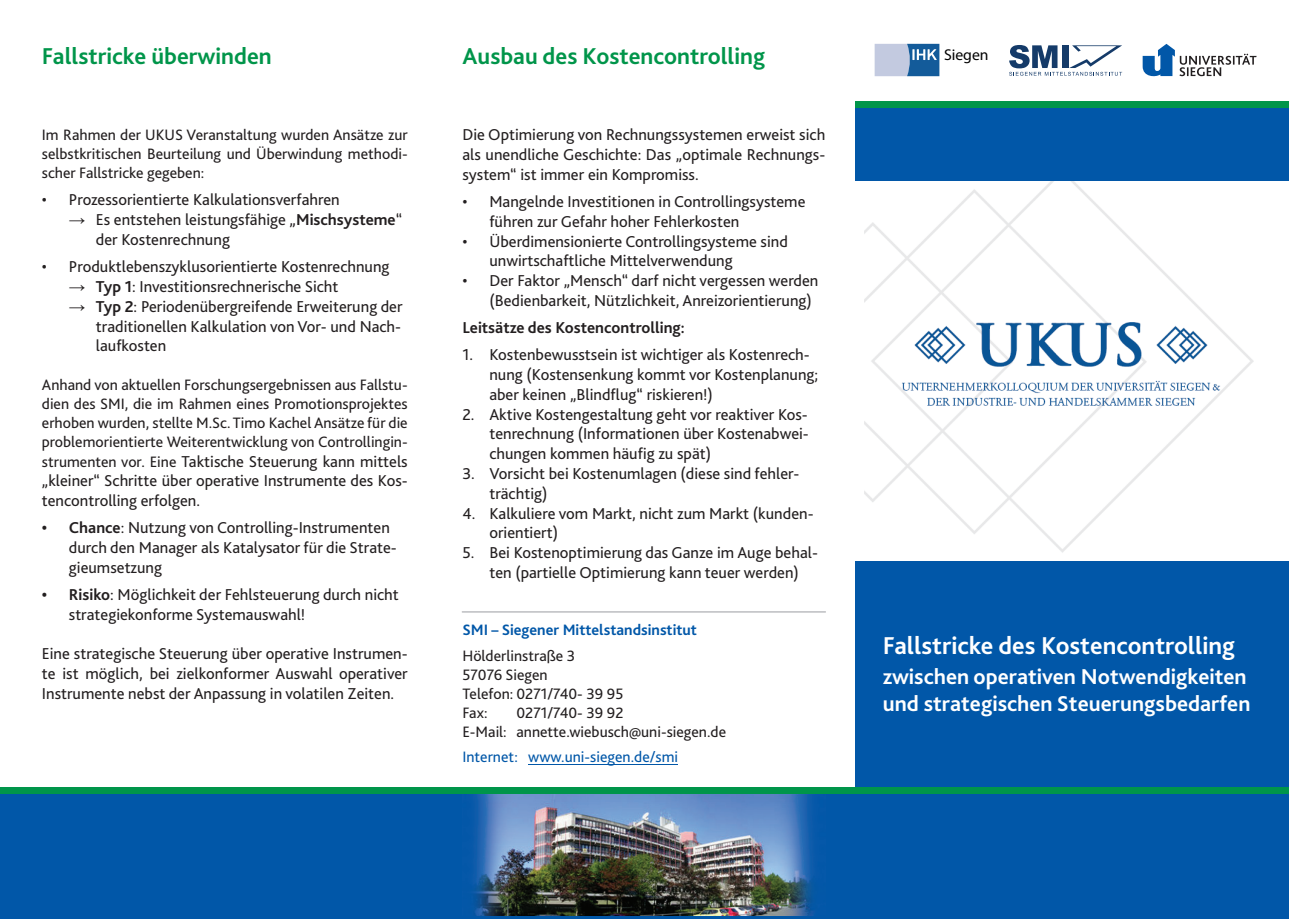
<style>
.page{position:relative;width:1289px;height:919px;background:#fff}
.page>*{position:absolute;margin:0;border:0;box-sizing:border-box;transform-origin:0 0}
.t1{font:700 25.5px "Bliss 2";color:#fff}
.t2{font:700 24px "Bliss 2";color:#00954a}
.t3{font:700 22.5px/27px "Bliss 2";color:#fff}
.t4{font:16.5px/19.8px "Bliss 2";color:#231f20}
.t5{font:700 16.5px "Bliss 2";color:#231f20}
.t6{font:15.75px/18.9px "Bliss 2";color:#231f20}
.t7{font:700 15.75px "Bliss 2";color:#0157a8}
.t8{font:15.75px "Bliss 2";color:#0157a8}
.t9{font:15.75px "Rotis Semi Sans OV WCUJGB";color:#000001}
.s1{font-family:"Arial"}
.s2{font-weight:700}
.s3{font-size:15.75px}
</style>
<div class="page">
<img style="left:864px;top:181px;width:390px;height:372px">
<div style="left:855px;top:106px;width:433px;height:75px;background:#0157a8"></div>
<div style="left:855px;top:561px;width:433px;height:357px;background:#0157a8"></div>
<div style="left:855px;top:101px;width:433px;height:6px;background:#00954a"></div>
<svg style="left:874px;top:44px;width:65px;height:32px;background:#80a1c6"></svg>
<svg style="left:1009px;top:45px;width:113px;height:31px"></svg>
<svg style="left:1142px;top:44px;width:114px;height:32px"></svg>
<hr style="left:528px;top:764px;width:150px;height:1px;background:#0157a8">
<hr style="left:461px;top:611px;width:365px;height:1px;background:#bcbdc0">
<div style="left:0;top:792px;width:1288px;height:126px;background:#0157a8"></div>
<img style="left:463px;top:793px;width:362px;height:122px">
<div style="left:0;top:787px;width:1288px;height:6px;background:#00954a"></div>
<h2 class="t2" style="left:42px;top:41px;width:231px">Fallstricke überwinden</h2>
<h2 class="t2" style="left:462px;top:41px;width:304px">Ausbau des Kostencontrolling</h2>
<p class="t9" style="left:944px;top:45px;width:46px">Siegen</p>
<p class="t6" style="left:42px;top:124px;width:367px;line-height:19.4px;text-align:justify">Im Rahmen der UKUS Veranstaltung wurden Ansätze zur selbstkritischen Beurteilung und Überwindung methodi&shy;scher Fallstricke gegeben:</p>
<p class="t4" style="left:42px;top:190px;width:299px">• Prozessorientierte Kalkulationsverfahren</p>
<p class="t4" style="left:96px;top:209px;width:308px;text-indent:-27px"><span class="s1">→</span> Es entstehen leistungsfähige „<span class="s2">Mischsysteme</span>“ der Kostenrechnung</p>
<p class="t4" style="left:42px;top:256px;width:349px">• Produktlebenszyklusorientierte Kostenrechnung</p>
<p class="t4" style="left:69px;top:276px;width:271px"><span class="s1">→</span> <span class="s2">Typ 1</span>: Investitionsrechnerische Sicht</p>
<p class="t4" style="left:96px;top:296px;width:308px;text-align:justify;text-indent:-27px"><span class="s1">→</span> <span class="s2">Typ 2</span>: Periodenübergreifende Erweiterung der traditionellen Kalkulation von Vor- und Nach&shy;laufkosten</p>
<p class="t6" style="left:42px;top:375px;width:367px;text-align:justify">Anhand von aktuellen Forschungsergebnissen aus Fallstu&shy;dien des SMI, die im Rahmen eines Promotionsprojektes erhoben wurden, stellte M.Sc. Timo Kachel Ansätze für die problemorientierte Weiterentwicklung von Controllingin-</p>
<p class="t4" style="left:42px;top:451px;width:367px;text-align:justify"><span class="s3">strumenten vor. Eine</span> Taktische Steuerung kann mittels „kleiner“ Schritte über operative Instrumente des Kos&shy;tencontrolling erfolgen.</p>
<p class="t4" style="left:69px;top:517px;width:329px;text-indent:-27px"><span class="s2">• Chance</span>: Nutzung von Controlling-Instrumenten durch den Manager als Katalysator für die Strate&shy;gieumsetzung</p>
<p class="t4" style="left:69px;top:584px;width:331px;text-indent:-27px"><span class="s2">• Risiko</span>: Möglichkeit der Fehlsteuerung durch nicht strategiekonforme Systemauswahl!</p>
<p class="t4" style="left:42px;top:643px;width:367px;text-align:justify">Eine strategische Steuerung über operative Instrumen&shy;te ist möglich, bei zielkonformer Auswahl operativer Instrumente nebst der Anpassung in volatilen Zeiten.</p>
<h1 class="t1" style="left:882px;top:629px;width:354px">Fallstricke des Kostencontrolling</h1>
<p class="t4" style="left:462px;top:125px;width:364px;text-align:justify">Die Optimierung von Rechnungssystemen erweist sich als unendliche Geschichte: Das „optimale Rechnungs&shy;system“ ist immer ein Kompromiss.</p>
<p class="t4" style="left:489px;top:191px;width:317px;text-indent:-27px">• Mangelnde Investitionen in Controllingsysteme führen zur Gefahr hoher Fehlerkosten</p>
<p class="t4" style="left:489px;top:231px;width:300px;text-indent:-27px">• Überdimensionierte Controllingsysteme sind unwirtschaftliche Mittelverwendung</p>
<p class="t4" style="left:489px;top:270px;width:330px;text-indent:-27px">• Der Faktor „Mensch“ darf nicht vergessen werden (Bedienbarkeit, Nützlichkeit, Anreizorientierung)</p>
<p class="t5" style="left:462px;top:317px;width:224px">Leitsätze des Kostencontrolling:</p>
<p class="t4" style="left:489px;top:344px;width:330px;text-indent:-27px">1. Kostenbewusstsein ist wichtiger als Kostenrech&shy;nung (Kostensenkung kommt vor Kostenplanung; aber keinen „Blindflug“ riskieren!)</p>
<p class="t4" style="left:489px;top:403px;width:321px;text-align:justify;text-indent:-27px">2. Aktive Kostengestaltung geht vor reaktiver Kos&shy;tenrechnung (Informationen über Kostenabwei&shy;chungen kommen häufig zu spät)</p>
<p class="t4" style="left:489px;top:463px;width:311px;text-indent:-27px">3. Vorsicht bei Kostenumlagen (diese sind fehler&shy;trächtig)</p>
<p class="t4" style="left:489px;top:502px;width:326px;text-indent:-27px">4. Kalkuliere vom Markt, nicht zum Markt (kunden&shy;orientiert)</p>
<p class="t4" style="left:462px;top:542px;width:357px;text-align:center">5. Bei Kostenoptimierung das Ganze im Auge behal&shy;ten (partielle Optimierung kann teuer werden)</p>
<p class="t7" style="left:462px;top:620px;width:236px">SMI – Siegener Mittelstandsinstitut</p>
<p class="t6" style="left:462px;top:645px;width:162px">Hölderlinstraße 3<br>57076 Siegen<br>Telefon: 0271/740- 39 95<br>Fax:</p>
<h3 class="t3" style="left:882px;top:662px;width:369px">zwischen operativen Notwendigkeiten und strategischen Steuerungsbedarfen</h3>
<p class="t6" style="left:462px;top:702px;width:265px;text-indent:54px">0271/740- 39 92<br>E-Mail: annette.wiebusch@uni-siegen.de</p>
<p class="t8" style="left:462px;top:747px;width:217px">Internet: www.uni-siegen.de/smi</p>
</div>
